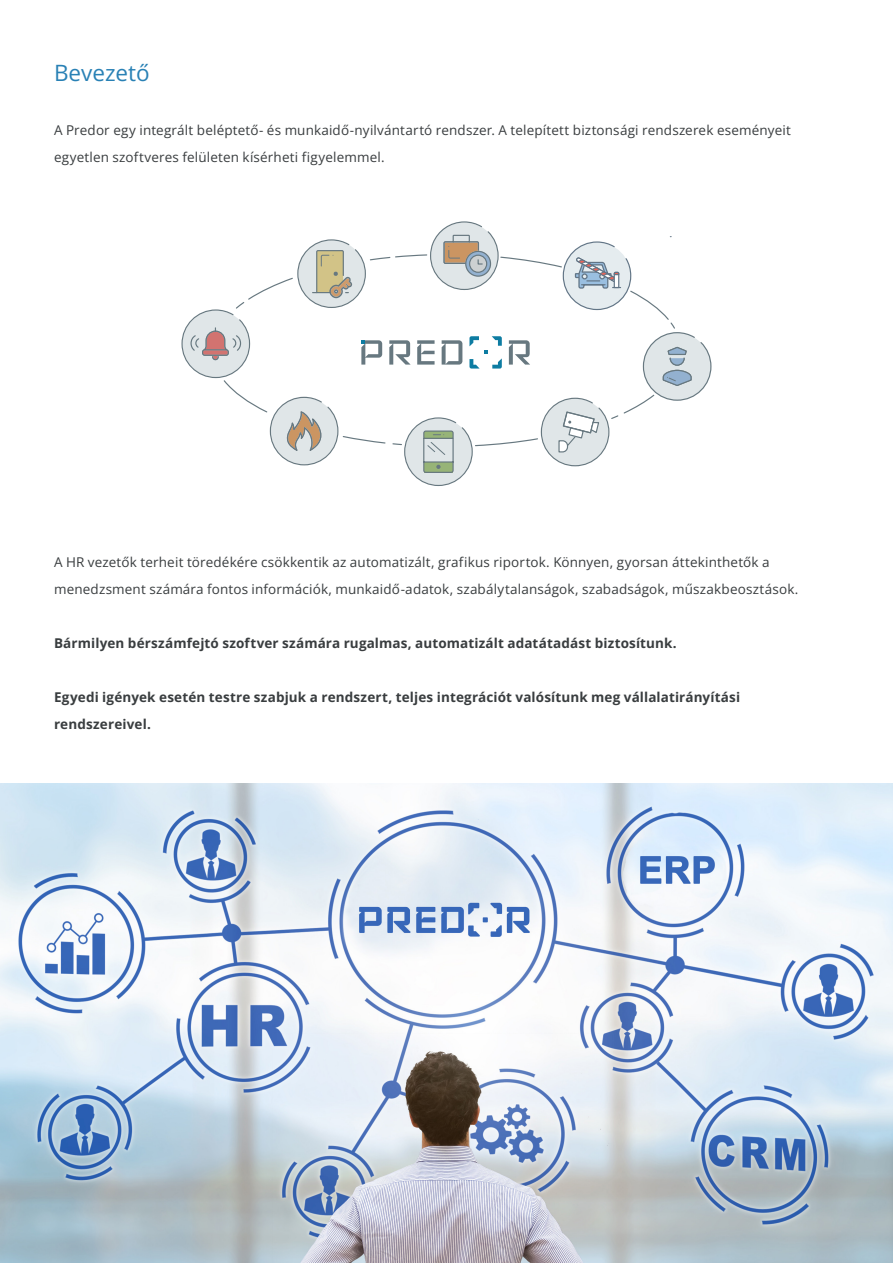
<style>
.page{position:relative;width:893px;height:1263px;background:#fff}
.page>*{position:absolute;margin:0;border:0;box-sizing:border-box;transform-origin:0 0}
.t1{font:22.5px "Open Sans";color:#2981b5}
.t2{font:13.5px/27px "Open Sans";letter-spacing:.01em;color:#393d3f}
.t3{font:700 13.5px/27px "Open Sans";letter-spacing:.01em;color:#393d3f}
</style>
<div class="page">
<svg style="left:223px;top:254px;width:452px;height:193px"></svg>
<svg style="left:270px;top:397px;width:68px;height:68px"></svg>
<svg style="left:181px;top:309px;width:69px;height:69px"></svg>
<svg style="left:297px;top:239px;width:69px;height:69px"></svg>
<svg style="left:430px;top:221px;width:69px;height:69px"></svg>
<svg style="left:404px;top:417px;width:69px;height:69px"></svg>
<svg style="left:642px;top:331px;width:70px;height:70px"></svg>
<svg style="left:509px;top:340px;width:21px;height:25px"></svg>
<svg style="left:417px;top:340px;width:18px;height:25px"></svg>
<svg style="left:389px;top:340px;width:22px;height:25px"></svg>
<svg style="left:442px;top:340px;width:20px;height:25px"></svg>
<svg style="left:361px;top:340px;width:21px;height:25px"></svg>
<svg style="left:469px;top:336px;width:33px;height:33px"></svg>
<svg style="left:541px;top:398px;width:68px;height:68px"></svg>
<svg style="left:562px;top:241px;width:70px;height:70px"></svg>
<img style="left:0;top:783px;width:893px;height:480px">
<p class="t1" style="left:54px;top:57px;width:97px">Bevezető</p>
<p class="t2" style="left:54px;top:116px;width:738px">A Predor egy integrált beléptető- és munkaidő-nyilvántartó rendszer. A telepített biztonsági rendszerek eseményeit egyetlen szoftveres felületen kísérheti figyelemmel.</p>
<p class="t2" style="left:54px;top:548px;width:746px">A HR vezetők terheit töredékére csökkentik az automatizált, grafikus riportok. Könnyen, gyorsan áttekinthetők a menedzsment számára fontos információk, munkaidő-adatok, szabálytalanságok, szabadságok, műszakbeosztások.</p>
<p class="t3" style="left:54px;top:629px;width:624px">Bármilyen bérszámfejtó szoftver számára rugalmas, automatizált adatátadást biztosítunk.</p>
<p class="t3" style="left:54px;top:683px;width:688px">Egyedi igények esetén testre szabjuk a rendszert, teljes integrációt valósítunk meg vállalatirányítási rendszereivel.</p>
</div>
